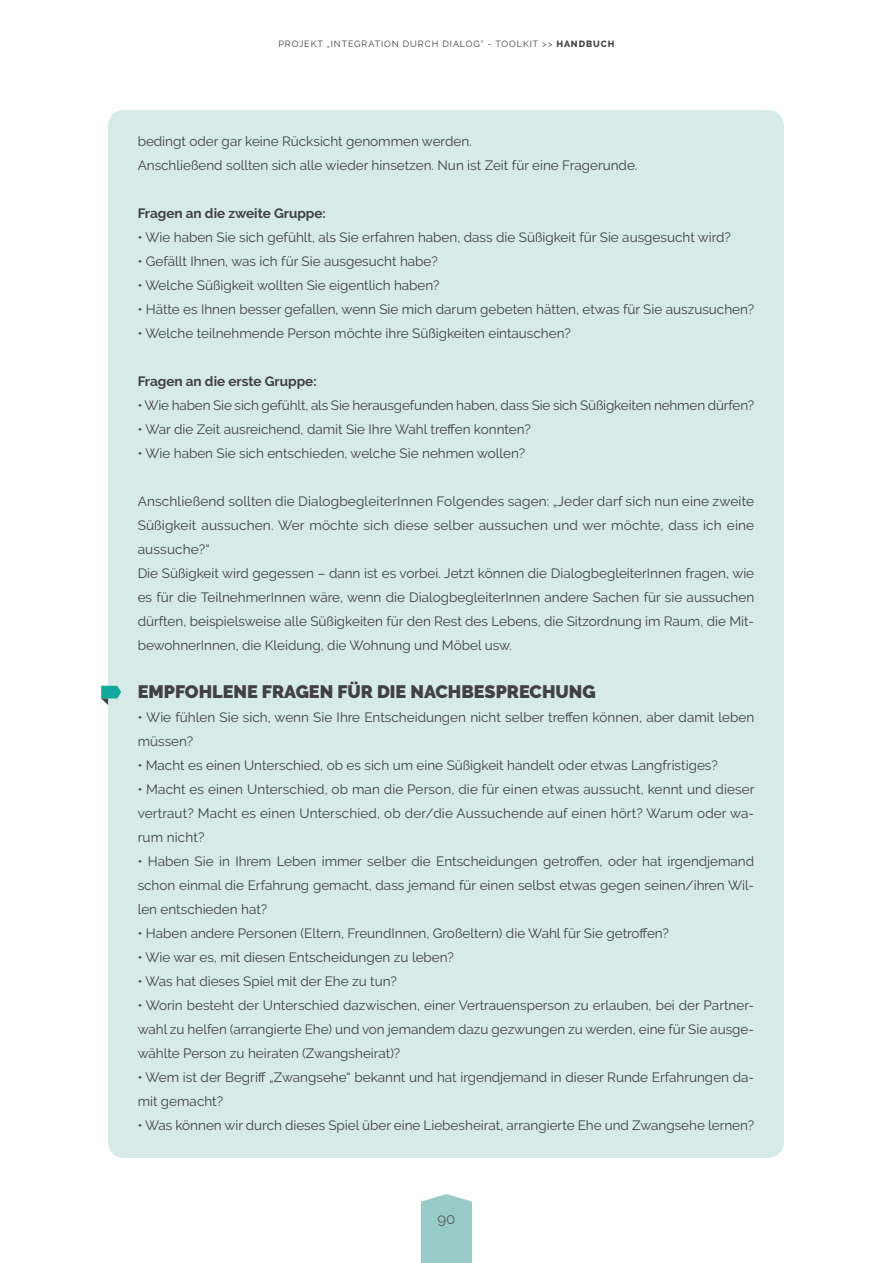
<style>
.page{position:relative;width:893px;height:1263px;background:#fff}
.page>*{position:absolute;margin:0;border:0;box-sizing:border-box;transform-origin:0 0}
.t1{font:900 18px "Raleway";color:#414042}
.t2{font:15px "Raleway";color:#58595b}
.t3{font:13.5px/24px "Raleway";color:#414042}
.t4{font:700 13.5px "Raleway";color:#414042}
.t5{font:9px "Raleway";letter-spacing:.1em;color:#414042}
.s1{font-weight:800}
</style>
<div class="page">
<div style="left:421px;top:1194px;width:51px;height:69px;background:#98cbc8"></div>
<div style="left:108px;top:110px;width:676px;height:1048px;background:#d6eae8;border-radius:16px"></div>
<svg style="left:101px;top:686px;width:20px;height:19px"></svg>
<p class="t5" style="left:278px;top:39px;width:338px">PROJEKT „INTEGRATION DURCH DIALOG“ - TOOLKIT &gt;&gt; <span class="s1">HANDBUCH</span></p>
<p class="t3" style="left:138px;top:129px;width:501px">bedingt oder gar keine Rücksicht genommen werden.<br>Anschließend sollten sich alle wieder hinsetzen. Nun ist Zeit für eine Fragerunde.</p>
<p class="t4" style="left:138px;top:206px;width:190px">Fragen an die zweite Gruppe:</p>
<p class="t3" style="left:138px;top:225px;width:595px">• Wie haben Sie sich gefühlt, als Sie erfahren haben, dass die Süßigkeit für Sie ausgesucht wird?</p>
<p class="t3" style="left:138px;top:249px;width:302px">• Gefällt Ihnen, was ich für Sie ausgesucht habe?</p>
<p class="t3" style="left:138px;top:273px;width:303px">• Welche Süßigkeit wollten Sie eigentlich haben?</p>
<p class="t3" style="left:138px;top:297px;width:618px">• Hätte es Ihnen besser gefallen, wenn Sie mich darum gebeten hätten, etwas für Sie auszusuchen?</p>
<p class="t3" style="left:138px;top:321px;width:435px">• Welche teilnehmende Person möchte ihre Süßigkeiten eintauschen?</p>
<p class="t4" style="left:138px;top:374px;width:181px">Fragen an die erste Gruppe:</p>
<p class="t3" style="left:138px;top:393px;width:618px">• Wie haben Sie sich gefühlt, als Sie herausgefunden haben, dass Sie sich Süßigkeiten nehmen dürfen?</p>
<p class="t3" style="left:138px;top:417px;width:395px">• War die Zeit ausreichend, damit Sie Ihre Wahl treffen konnten?</p>
<p class="t3" style="left:138px;top:441px;width:389px">• Wie haben Sie sich entschieden, welche Sie nehmen wollen?</p>
<p class="t3" style="left:138px;top:489px;width:618px">Anschließend sollten die DialogbegleiterInnen Folgendes sagen: „Jeder darf sich nun eine zweite Süßigkeit aussuchen. Wer möchte sich diese selber aussuchen und wer möchte, dass ich eine aussuche?“<br>Die Süßigkeit wird gegessen – dann ist es vorbei. Jetzt können die DialogbegleiterInnen fragen, wie es für die TeilnehmerInnen wäre, wenn die DialogbegleiterInnen andere Sachen für sie aussuchen dürften, beispielsweise alle Süßigkeiten für den Rest des Lebens, die Sitzordnung im Raum, die Mit&shy;bewohnerInnen, die Kleidung, die Wohnung und Möbel usw.</p>
<h1 class="t1" style="left:138px;top:681px;width:460px">EMPFOHLENE FRAGEN FÜR DIE NACHBESPRECHUNG</h1>
<p class="t3" style="left:138px;top:705px;width:618px">• Wie fühlen Sie sich, wenn Sie Ihre Entscheidungen nicht selber treffen können, aber damit leben müssen?</p>
<p class="t3" style="left:138px;top:753px;width:582px">• Macht es einen Unterschied, ob es sich um eine Süßigkeit handelt oder etwas Langfristiges?</p>
<p class="t3" style="left:138px;top:777px;width:618px;text-align:justify">• Macht es einen Unterschied, ob man die Person, die für einen etwas aussucht, kennt und dieser vertraut? Macht es einen Unterschied, ob der/die Aussuchende auf einen hört? Warum oder wa&shy;rum nicht?</p>
<p class="t3" style="left:138px;top:849px;width:618px;text-align:justify">• Haben Sie in Ihrem Leben immer selber die Entscheidungen getroffen, oder hat irgendjemand schon einmal die Erfahrung gemacht, dass jemand für einen selbst etwas gegen seinen/ihren Wil&shy;len entschieden hat?</p>
<p class="t3" style="left:138px;top:921px;width:533px">• Haben andere Personen (Eltern, FreundInnen, Großeltern) die Wahl für Sie getroffen?</p>
<p class="t3" style="left:138px;top:945px;width:318px">• Wie war es, mit diesen Entscheidungen zu leben?</p>
<p class="t3" style="left:138px;top:969px;width:261px">• Was hat dieses Spiel mit der Ehe zu tun?</p>
<p class="t3" style="left:138px;top:993px;width:618px;text-align:justify">• Worin besteht der Unterschied dazwischen, einer Vertrauensperson zu erlauben, bei der Partner&shy;wahl zu helfen (arrangierte Ehe) und von jemandem dazu gezwungen zu werden, eine für Sie ausge&shy;wählte Person zu heiraten (Zwangsheirat)?</p>
<p class="t3" style="left:138px;top:1066px;width:618px">• Wem ist der Begriff „Zwangsehe“ bekannt und hat irgendjemand in dieser Runde Erfahrungen da&shy;mit gemacht?</p>
<p class="t3" style="left:138px;top:1114px;width:618px">• Was können wir durch dieses Spiel über eine Liebesheirat, arrangierte Ehe und Zwangsehe lernen?</p>
<p class="t2" style="left:437px;top:1210px;width:19px">90</p>
</div>
